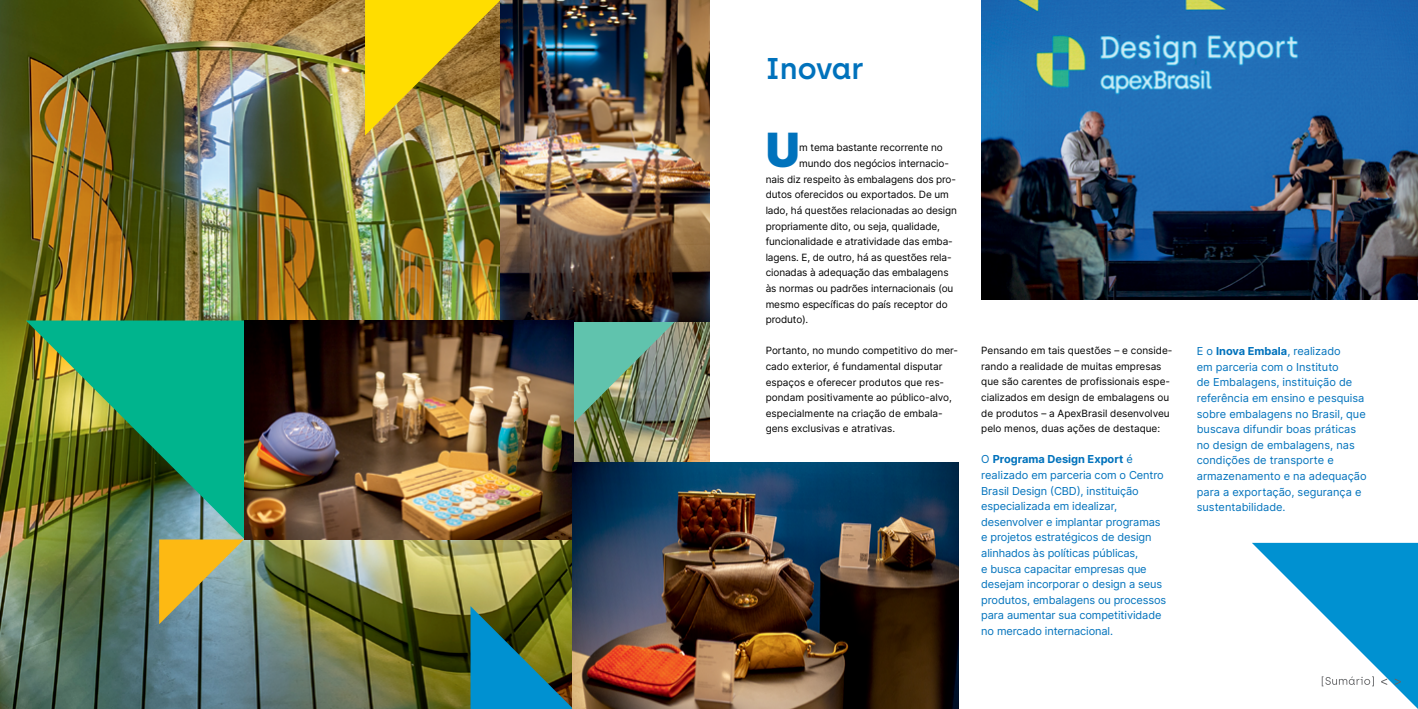
<style>
.page{position:relative;width:1418px;height:709px;background:#fff}
.page>*{position:absolute;margin:0;border:0;box-sizing:border-box;transform-origin:0 0}
.t1{font:900 47.2px "Inter";color:#0072bc}
.t2{font:600 30px "Archia";color:#0072bc}
.t3{font:11px/15.6px "Inter";letter-spacing:-.01em;color:#0072bc}
.t4{font:10px/15.6px "Inter";letter-spacing:-.01em;color:#000}
.s1{font-weight:700}
</style>
<div class="page">
<img style="left:0;top:0;width:709px;height:709px">
<img style="left:26px;top:320px;width:219px;height:219px">
<svg style="left:159px;top:539px;width:85px;height:85px;background:#bcab5e"></svg>
<svg style="left:470px;top:606px;width:102px;height:103px;background:#2e7670"></svg>
<svg style="left:365px;top:0;width:135px;height:135px;background:#ceac1f"></svg>
<img style="left:573px;top:321px;width:102px;height:103px">
<img style="left:981px;top:0;width:436px;height:299px">
<img style="left:500px;top:0;width:209px;height:321px">
<img style="left:245px;top:320px;width:328px;height:219px">
<img style="left:572px;top:462px;width:386px;height:247px">
<svg style="left:1252px;top:543px;width:165px;height:165px"></svg>
<h2 class="t2" style="left:765px;top:51px;width:100px">Inovar</h2>
<h1 class="t1" style="left:765px;top:116px;width:36px">U</h1>
<p class="t4" style="left:799px;top:140px;width:145px">m tema bastante recorrente no</p>
<p class="t4" style="left:799px;top:155px;width:151px">mundo dos negócios internacio-</p>
<p class="t4" style="left:765px;top:171px;width:192px">nais diz respeito às embalagens dos pro-</p>
<p class="t4" style="left:765px;top:187px;width:185px">dutos oferecidos ou exportados. De um</p>
<p class="t4" style="left:765px;top:202px;width:193px">lado, há questões relacionadas ao design</p>
<p class="t4" style="left:765px;top:218px;width:176px">propriamente dito, ou seja, qualidade,</p>
<p class="t4" style="left:765px;top:233px;width:189px">funcionalidade e atratividade das emba-</p>
<p class="t4" style="left:765px;top:249px;width:187px">lagens. E, de outro, há as questões rela-</p>
<p class="t4" style="left:765px;top:265px;width:184px">cionadas à adequação das embalagens</p>
<p class="t4" style="left:765px;top:280px;width:189px">às normas ou padrões internacionais (ou</p>
<p class="t4" style="left:765px;top:296px;width:184px">mesmo específicas do país receptor do</p>
<p class="t4" style="left:765px;top:311px;width:44px">produto).</p>
<p class="t4" style="left:765px;top:342px;width:194px">Portanto, no mundo competitivo do mer&shy;cado exterior, é fundamental disputar espaços e oferecer produtos que res&shy;pondam positivamente ao público-alvo, especialmente na criação de embala&shy;gens exclusivas e atrativas.</p>
<p class="t3" style="left:1196px;top:343px;width:171px">E o <span class="s1">Inova Embala</span>, realizado<br>em parceria com o Instituto<br>de Embalagens, instituição de referência em ensino e pesquisa sobre embalagens no Brasil, que buscava difundir boas práticas no design de embalagens, nas condições de transporte e armazenamento e na adequação para a exportação, segurança e sustentabilidade.</p>
<p class="t4" style="left:981px;top:342px;width:193px">Pensando em tais questões – e conside&shy;rando a realidade de muitas empresas que são carentes de profissionais espe&shy;cializados em design de embalagens ou de produtos – a ApexBrasil desenvolveu pelo menos, duas ações de destaque:</p>
<p class="t3" style="left:981px;top:451px;width:187px">O <span class="s1">Programa Design Export</span> é realizado em parceria com o Centro<br>Brasil Design (CBD), instituição especializada em idealizar, desenvolver e implantar programas e projetos estratégicos de design alinhados às políticas públicas,<br>e busca capacitar empresas que desejam incorporar o design a seus produtos, embalagens ou processos para aumentar sua competitividade no mercado internacional.</p>
</div>
